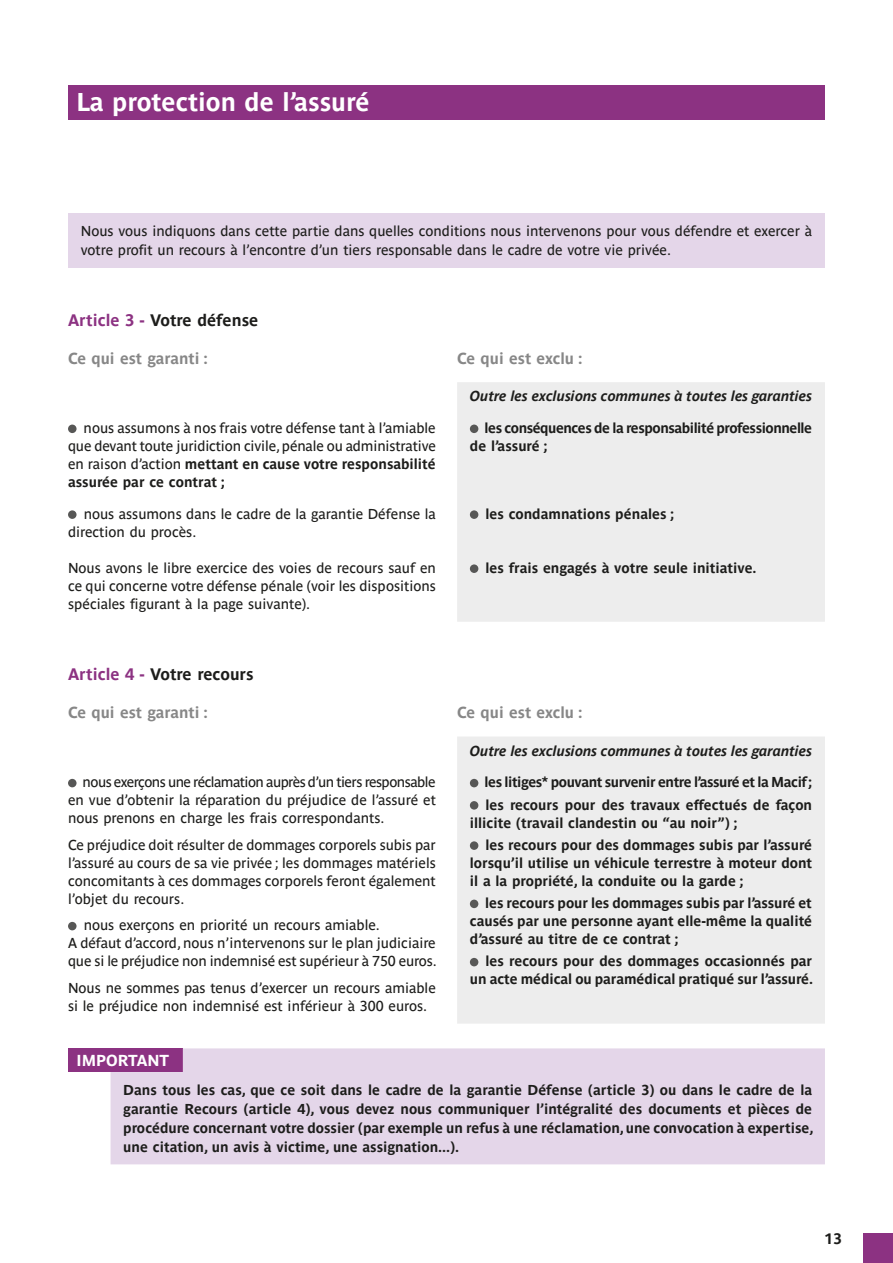
<style>
.page{position:relative;width:893px;height:1263px;background:#fff}
.page>*{position:absolute;margin:0;border:0;box-sizing:border-box;transform-origin:0 0}
.t1{font:700 25.5px "Parisine Ptf";color:#fff}
.t2{font:700 16.5px "Parisine Ptf";color:#1d1d1b}
.t3{font:700 15.75px "Parisine Ptf";color:#878787}
.t4{font:700 15.75px "Parisine Ptf";color:#fff}
.t5{font:700 15px "Parisine Ptf";color:#1d1d1b}
.t6{font:14.25px/18px "Parisine Ptf";color:#1d1d1b}
.t7{font:700 14.25px/18px "Parisine Ptf";color:#1d1d1b}
.t8{font:700 14.25px/18px "Parisine Ptf";letter-spacing:-.03em;color:#1d1d1b}
.t9{font:italic 700 14.25px "Parisine Ptf";color:#1d1d1b}
.s1{color:#8c3282}
.s2{font-weight:700}
</style>
<div class="page">
<div style="left:863px;top:1233px;width:30px;height:30px;background:#8c3282"></div>
<div style="left:68px;top:213px;width:757px;height:54px;background:#e4d6e9"></div>
<div style="left:457px;top:382px;width:368px;height:240px;background:#ededed"></div>
<div style="left:68px;top:425px;width:9px;height:8px;background:#575756;border-radius:50%"></div>
<div style="left:470px;top:425px;width:8px;height:8px;background:#575756;border-radius:50%"></div>
<div style="left:68px;top:510px;width:9px;height:9px;background:#575756;border-radius:50%"></div>
<div style="left:470px;top:510px;width:8px;height:9px;background:#575756;border-radius:50%"></div>
<div style="left:470px;top:564px;width:8px;height:9px;background:#575756;border-radius:50%"></div>
<div style="left:457px;top:737px;width:368px;height:287px;background:#ededed"></div>
<div style="left:68px;top:779px;width:9px;height:8px;background:#575756;border-radius:50%"></div>
<div style="left:68px;top:922px;width:9px;height:8px;background:#575756;border-radius:50%"></div>
<div style="left:470px;top:779px;width:8px;height:8px;background:#575756;border-radius:50%"></div>
<div style="left:470px;top:801px;width:8px;height:9px;background:#575756;border-radius:50%"></div>
<div style="left:470px;top:841px;width:8px;height:9px;background:#575756;border-radius:50%"></div>
<div style="left:470px;top:900px;width:8px;height:8px;background:#575756;border-radius:50%"></div>
<div style="left:470px;top:958px;width:8px;height:8px;background:#575756;border-radius:50%"></div>
<div style="left:68px;top:1048px;width:115px;height:24px;background:#8c3282"></div>
<div style="left:111px;top:1048px;width:714px;height:116px;background:#e4d6e9"></div>
<div style="left:68px;top:85px;width:757px;height:34px;background:#8c3282"></div>
<h1 class="t1" style="left:77px;top:83px;width:295px">La protection de l’assuré</h1>
<p class="t6" style="left:81px;top:220px;width:733px;line-height:18.8px">Nous vous indiquons dans cette partie dans quelles conditions nous intervenons pour vous défendre et exercer à votre profit un recours à l’encontre d’un tiers responsable dans le cadre de votre vie privée.</p>
<p class="t2" style="left:68px;top:308px;width:192px"><span class="s1">Article 3 -</span> Votre défense</p>
<p class="t3" style="left:68px;top:347px;width:141px">Ce qui est garanti :</p>
<p class="t3" style="left:457px;top:347px;width:127px">Ce qui est exclu :</p>
<p class="t9" style="left:470px;top:386px;width:344px">Outre les exclusions communes à toutes les garanties</p>
<p class="t6" style="left:68px;top:418px;width:369px;text-align:justify;text-indent:16px">nous assumons à nos frais votre défense tant à l’amiable que devant toute juridiction civile, pénale ou administrative en raison d’action <span class="s2">mettant en cause votre responsabilité assurée par ce contrat ;</span></p>
<p class="t8" style="left:470px;top:418px;width:344px;text-indent:15px">les conséquences de la responsabilité professionnelle de l’assuré ;</p>
<p class="t6" style="left:68px;top:504px;width:369px;text-indent:16px">nous assumons dans le cadre de la garantie Défense la direction du procès.</p>
<p class="t7" style="left:485px;top:504px;width:190px">les condamnations pénales ;</p>
<p class="t6" style="left:68px;top:558px;width:369px;text-align:justify">Nous avons le libre exercice des voies de recours sauf en ce qui concerne votre défense pénale (voir les dispositions spéciales figurant à la page suivante).</p>
<p class="t7" style="left:485px;top:558px;width:273px">les frais engagés à votre seule initiative.</p>
<p class="t2" style="left:68px;top:662px;width:187px"><span class="s1">Article 4 -</span> Votre recours</p>
<p class="t3" style="left:68px;top:701px;width:141px">Ce qui est garanti :</p>
<p class="t3" style="left:457px;top:701px;width:127px">Ce qui est exclu :</p>
<p class="t9" style="left:470px;top:740px;width:344px">Outre les exclusions communes à toutes les garanties</p>
<p class="t6" style="left:68px;top:772px;width:369px;text-align:justify;text-indent:15px">nous exerçons une réclamation auprès d’un tiers responsable en vue d’obtenir la réparation du préjudice de l’assuré et nous prenons en charge les frais correspondants.</p>
<p class="t6" style="left:68px;top:834px;width:369px;text-align:justify">Ce préjudice doit résulter de dommages corporels subis par l’assuré au cours de sa vie privée ; les dommages matériels concomitants à ces dommages corporels feront également l’objet du recours.</p>
<p class="t6" style="left:68px;top:915px;width:370px;text-indent:16px">nous exerçons en priorité un recours amiable.<br>A défaut d’accord, nous n’intervenons sur le plan judiciaire que si le préjudice non indemnisé est supérieur à 750 euros.</p>
<p class="t6" style="left:68px;top:977px;width:369px">Nous ne sommes pas tenus d’exercer un recours amiable si le préjudice non indemnisé est inférieur à 300 euros.</p>
<p class="t8" style="left:485px;top:770px;width:329px;line-height:22.2px">les litiges* pouvant survenir entre l’assuré et la Macif ; les recours pour des travaux effectués de façon</p>
<p class="t7" style="left:485px;top:810px;width:328px;line-height:22.2px;text-indent:-16px">illicite (travail clandestin ou “au noir”) ;<br>les recours pour des dommages subis par l’assuré</p>
<p class="t7" style="left:470px;top:852px;width:344px">lorsqu’il utilise un véhicule terrestre à moteur dont il a la propriété, la conduite ou la garde ;</p>
<p class="t7" style="left:470px;top:893px;width:344px;text-align:justify;text-indent:15px">les recours pour les dommages subis par l’assuré et causés par une personne ayant elle-même la qualité d’assuré au titre de ce contrat ;</p>
<p class="t7" style="left:470px;top:951px;width:345px;text-align:right">les recours pour des dommages occasionnés par un acte médical ou paramédical pratiqué sur l’assuré.</p>
<p class="t4" style="left:77px;top:1049px;width:94px">IMPORTANT</p>
<p class="t7" style="left:123px;top:1080px;width:691px;line-height:18.8px;text-align:justify">Dans tous les cas, que ce soit dans le cadre de la garantie Défense (article 3) ou dans le cadre de la garantie Recours (article 4), vous devez nous communiquer l’intégralité des documents et pièces de procédure concernant votre dossier (par exemple un refus à une réclamation, une convocation à expertise, une citation, un avis à victime, une assignation...).</p>
<p class="t5" style="left:825px;top:1227px;width:18px">13</p>
</div>
